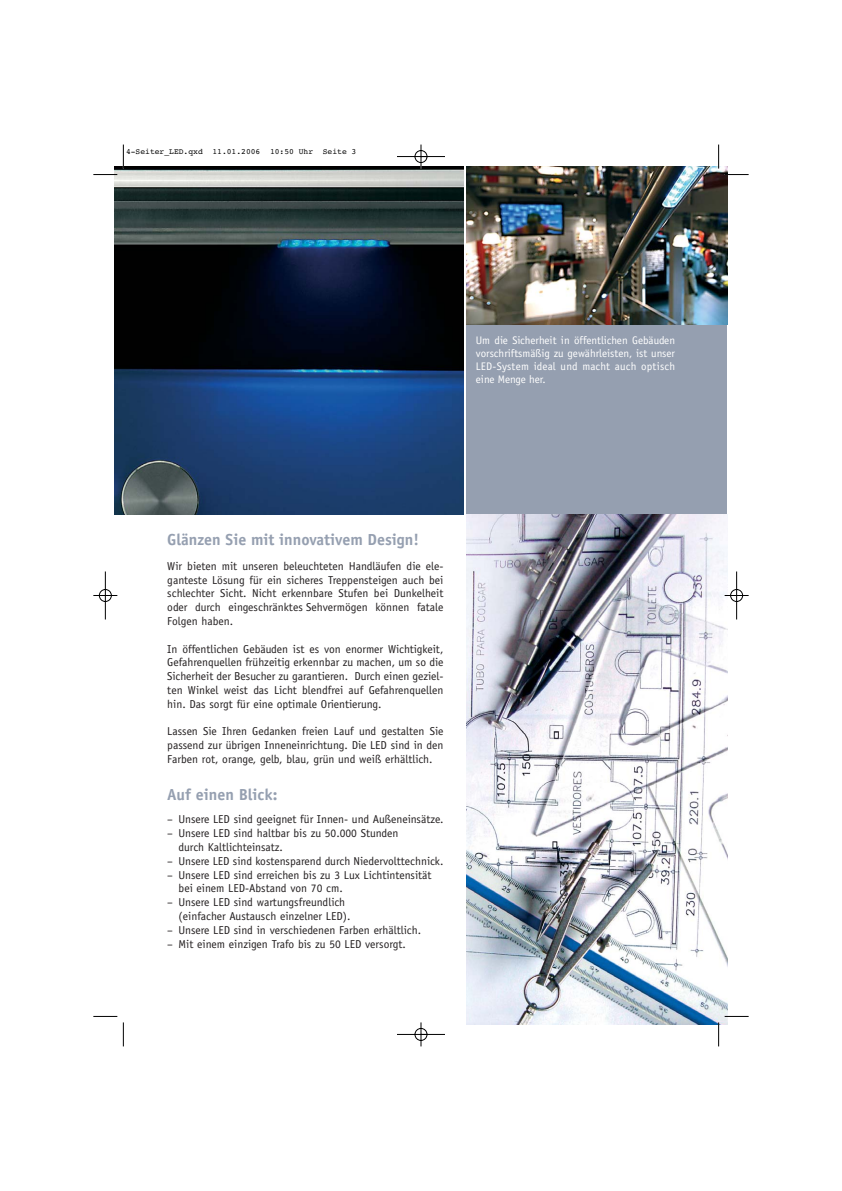
<style>
.page{position:relative;width:842px;height:1191px;background:#fff}
.page>*{position:absolute;margin:0;border:0;box-sizing:border-box;transform-origin:0 0}
.t1{font:700 16px "Officina Sans";color:#959fb0}
.t2{font:11.5px/13.8px "Officina Sans";color:#231f20;text-align:justify}
.t3{font:11px/13px "Officina Sans";letter-spacing:.01em;color:#fff;text-align:justify}
.t4{font:8px "Courier";color:#000}
</style>
<div class="page">
<img style="left:93px;top:144px;width:656px;height:903px">
<p class="t4" style="left:126px;top:149px;width:232px">4-Seiter_LED.qxd 11.01.2006 10:50 Uhr Seite 3</p>
<p class="t3" style="left:476px;top:335px;width:201px">Um die Sicherheit in öffentlichen Gebäuden vorschriftsmäßig zu gewährleisten, ist unser LED-System ideal und macht auch optisch eine Menge her.</p>
<h1 class="t1" style="left:167px;top:533px;width:253px">Glänzen Sie mit innovativem Design!</h1>
<p class="t2" style="left:167px;top:560px;width:278px">Wir bieten mit unseren beleuchteten Handläufen die ele&shy;ganteste Lösung für ein sicheres Treppensteigen auch bei schlechter Sicht. Nicht erkennbare Stufen bei Dunkelheit oder durch eingeschränktes Sehvermögen können fatale Folgen haben.</p>
<p class="t2" style="left:167px;top:643px;width:278px">In öffentlichen Gebäuden ist es von enormer Wichtigkeit, Gefahrenquellen frühzeitig erkennbar zu machen, um so die Sicherheit der Besucher zu garantieren. Durch einen geziel&shy;ten Winkel weist das Licht blendfrei auf Gefahrenquellen hin. Das sorgt für eine optimale Orientierung.</p>
<p class="t2" style="left:167px;top:726px;width:278px">Lassen Sie Ihren Gedanken freien Lauf und gestalten Sie passend zur übrigen Inneneinrichtung. Die LED sind in den Farben rot, orange, gelb, blau, grün und weiß erhältlich.</p>
<h1 class="t1" style="left:167px;top:788px;width:112px">Auf einen Blick:</h1>
<p class="t2" style="left:167px;top:814px;width:278px">– Unsere LED sind geeignet für Innen- und Außeneinsätze.</p>
<p class="t2" style="left:179px;top:827px;width:221px;text-indent:-11px">– Unsere LED sind haltbar bis zu 50.000 Stunden durch Kaltlichteinsatz.</p>
<p class="t2" style="left:167px;top:855px;width:278px">– Unsere LED sind kostensparend durch Niedervolttechnick.</p>
<p class="t2" style="left:179px;top:869px;width:254px;text-indent:-11px">– Unsere LED sind erreichen bis zu 3 Lux Lichtintensität bei einem LED-Abstand von 70 cm.</p>
<p class="t2" style="left:179px;top:896px;width:173px;text-indent:-11px">– Unsere LED sind wartungsfreundlich (einfacher Austausch einzelner LED).</p>
<p class="t2" style="left:167px;top:924px;width:255px">– Unsere LED sind in verschiedenen Farben erhältlich.</p>
<p class="t2" style="left:167px;top:938px;width:240px">– Mit einem einzigen Trafo bis zu 50 LED versorgt.</p>
</div>
